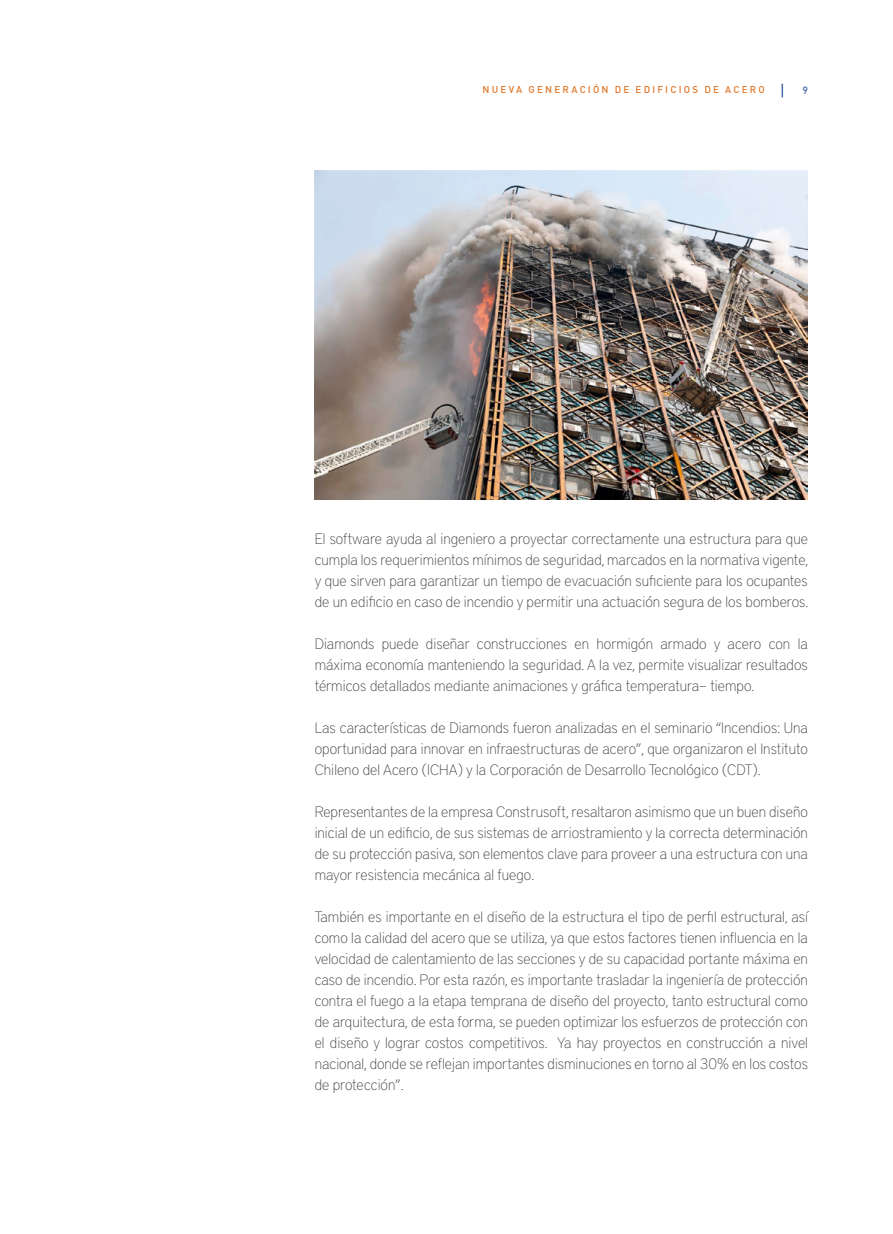
<style>
.page{position:relative;width:893px;height:1234px;background:#fff}
.page>*{position:absolute;margin:0;border:0;box-sizing:border-box;transform-origin:0 0}
.t1{font:100 15px/21px "District Pro";color:#454347;text-align:justify}
.t2{font:500 10.5px "DIN";color:#496eaa}
.t3{font:500 9.75px "DIN";letter-spacing:.225em;color:#e0772b}
</style>
<div class="page">
<svg style="left:782px;top:84px;width:1px;height:13px"></svg>
<img style="left:315px;top:170px;width:493px;height:329px">
<p class="t3" style="left:482px;top:84px;width:284px">NUEVA GENERACIÓN DE EDIFICIOS DE ACERO</p>
<p class="t2" style="left:802px;top:84px;width:7px">9</p>
<p class="t1" style="left:315px;top:527px;width:495px">El software ayuda al ingeniero a proyectar correctamente una estructura para que cumpla los requerimientos mínimos de seguridad, marcados en la normativa vigente, y que sirven para garantizar un tiempo de evacuación suficiente para los ocupantes de un edificio en caso de incendio y permitir una actuación segura de los bomberos.</p>
<p class="t1" style="left:315px;top:632px;width:495px">Diamonds puede diseñar construcciones en hormigón armado y acero con la máxima economía manteniendo la seguridad. A la vez, permite visualizar resultados térmicos detallados mediante animaciones y gráfica temperatura– tiempo.</p>
<p class="t1" style="left:315px;top:716px;width:495px">Las características de Diamonds fueron analizadas en el seminario “Incendios: Una oportunidad para innovar en infraestructuras de acero”, que organizaron el Instituto Chileno del Acero (ICHA) y la Corporación de Desarrollo Tecnológico (CDT).</p>
<p class="t1" style="left:315px;top:800px;width:495px">Representantes de la empresa Construsoft, resaltaron asimismo que un buen diseño inicial de un edificio, de sus sistemas de arriostramiento y la correcta determinación de su protección pasiva, son elementos clave para proveer a una estructura con una mayor resistencia mecánica al fuego.</p>
<p class="t1" style="left:315px;top:905px;width:495px">También es importante en el diseño de la estructura el tipo de perfil estructural, así como la calidad del acero que se utiliza, ya que estos factores tienen influencia en la velocidad de calentamiento de las secciones y de su capacidad portante máxima en caso de incendio. Por esta razón, es importante trasladar la ingeniería de protección contra el fuego a la etapa temprana de diseño del proyecto, tanto estructural como de arquitectura, de esta forma, se pueden optimizar los esfuerzos de protección con el diseño y lograr costos competitivos. Ya hay proyectos en construcción a nivel nacional, donde se reflejan importantes disminuciones en torno al 30% en los costos de protección”.</p>
</div>
